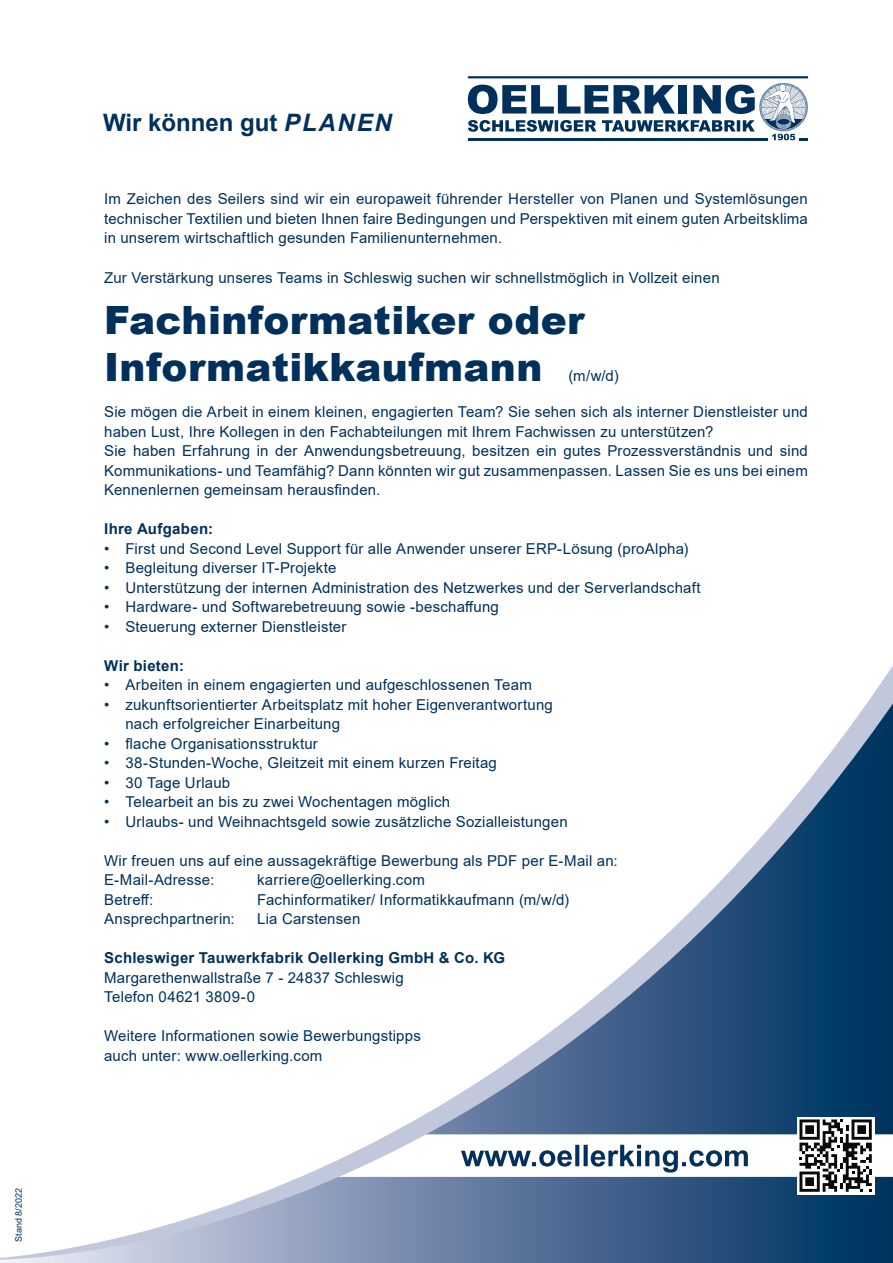
<style>
.page{position:relative;width:893px;height:1263px;background:#fff}
.page>*{position:absolute;margin:0;border:0;box-sizing:border-box;transform-origin:0 0}
.t1{font:900 39px/46.8px "Arial";letter-spacing:.01em;color:#00305b}
.t2{font:700 24px "Arial";color:#00305b}
.t3{font:15px/19.5px "Arial";letter-spacing:.015em;color:#00305b}
.t4{font:700 15px "Arial";letter-spacing:.02em;color:#00305b}
.t5{font:9px "Arial";color:#00305b}
.s1{font-style:italic}
</style>
<div class="page">
<svg style="left:468px;top:76px;width:340px;height:64px"></svg>
<svg style="left:0;top:666px;width:893px;height:597px"></svg>
<svg style="left:334px;top:1119px;width:559px;height:73px"></svg>
<p class="t5" style="left:12px;top:1242px;width:55px;rotate:-90deg">Stand 8/2022</p>
<h2 class="t2" style="left:103px;top:106px;width:290px">Wir können gut <span class="s1">PLANEN</span></h2>
<p class="t3" style="left:104px;top:189px;width:705px;text-align:justify">Im Zeichen des Seilers sind wir ein europaweit führender Hersteller von Planen und Systemlösungen technischer Textilien und bieten Ihnen faire Bedingungen und Perspektiven mit einem guten Arbeitsklima in unserem wirtschaftlich gesunden Familienunternehmen.</p>
<p class="t3" style="left:104px;top:268px;width:617px">Zur Verstärkung unseres Teams in Schleswig suchen wir schnellstmöglich in Vollzeit einen</p>
<h1 class="t1" style="left:104px;top:296px;width:482px">Fachinformatiker oder<br>Informatikkaufmann</h1>
<p class="t3" style="left:569px;top:366px;width:52px">(m/w/d)</p>
<p class="t3" style="left:104px;top:402px;width:705px">Sie mögen die Arbeit in einem kleinen, engagierten Team? Sie sehen sich als interner Dienstleister und haben Lust, Ihre Kollegen in den Fachabteilungen mit Ihrem Fachwissen zu unterstützen?<br>Sie haben Erfahrung in der Anwendungsbetreuung, besitzen ein gutes Prozessverständnis und sind Kommunikations- und Teamfähig? Dann könnten wir gut zusammenpassen. Lassen Sie es uns bei einem Kennenlernen gemeinsam herausfinden.</p>
<p class="t4" style="left:104px;top:518px;width:110px">Ihre Aufgaben:</p>
<p class="t3" style="left:104px;top:539px;width:586px">• First und Second Level Support für alle Anwender unserer ERP-Lösung (proAlpha)</p>
<p class="t3" style="left:104px;top:558px;width:234px">• Begleitung diverser IT-Projekte</p>
<p class="t3" style="left:104px;top:578px;width:598px">• Unterstützung der internen Administration des Netzwerkes und der Serverlandschaft</p>
<p class="t3" style="left:104px;top:597px;width:396px">• Hardware- und Softwarebetreuung sowie -beschaffung</p>
<p class="t3" style="left:104px;top:617px;width:244px">• Steuerung externer Dienstleister</p>
<p class="t4" style="left:104px;top:655px;width:81px">Wir bieten:</p>
<p class="t3" style="left:104px;top:675px;width:429px">• Arbeiten in einem engagierten und aufgeschlossenen Team</p>
<p class="t3" style="left:125px;top:695px;width:429px;text-indent:-21px">• zukunftsorientierter Arbeitsplatz mit hoher Eigenverantwortung nach erfolgreicher Einarbeitung</p>
<p class="t3" style="left:104px;top:734px;width:215px">• flache Organisationsstruktur</p>
<p class="t3" style="left:104px;top:753px;width:394px">• 38-Stunden-Woche, Gleitzeit mit einem kurzen Freitag</p>
<p class="t3" style="left:104px;top:773px;width:128px">• 30 Tage Urlaub</p>
<p class="t3" style="left:104px;top:792px;width:347px">• Telearbeit an bis zu zwei Wochentagen möglich</p>
<p class="t3" style="left:104px;top:812px;width:465px">• Urlaubs- und Weihnachtsgeld sowie zusätzliche Sozialleistungen</p>
<p class="t3" style="left:104px;top:851px;width:515px">Wir freuen uns auf eine aussagekräftige Bewerbung als PDF per E-Mail an:<br>E-Mail-Adresse:</p>
<p class="t3" style="left:257px;top:870px;width:169px">karriere@oellerking.com</p>
<p class="t3" style="left:104px;top:890px;width:51px">Betreff:</p>
<p class="t3" style="left:257px;top:890px;width:314px">Fachinformatiker/ Informatikkaufmann (m/w/d)</p>
<p class="t3" style="left:104px;top:909px;width:132px">Ansprechpartnerin:</p>
<p class="t3" style="left:257px;top:909px;width:105px">Lia Carstensen</p>
<p class="t4" style="left:104px;top:947px;width:403px">Schleswiger Tauwerkfabrik Oellerking GmbH &amp; Co. KG</p>
<p class="t3" style="left:104px;top:968px;width:301px">Margarethenwallstraße 7 - 24837 Schleswig<br>Telefon 04621 3809-0</p>
<p class="t3" style="left:104px;top:1026px;width:318px">Weitere Informationen sowie Bewerbungstipps auch unter: www.oellerking.com</p>
</div>
